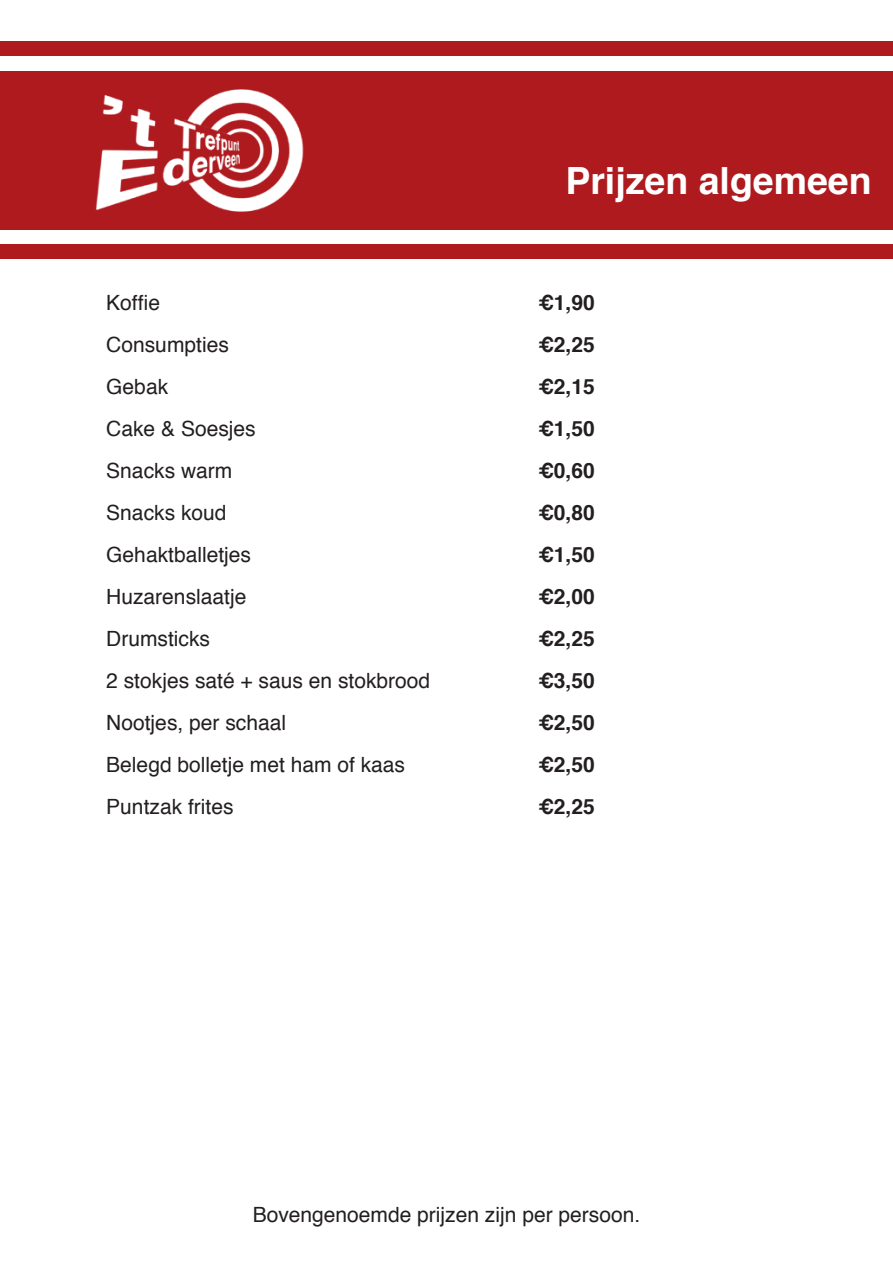
<style>
.page{position:relative;width:893px;height:1263px;background:#fff}
.page>*{position:absolute;margin:0;border:0;box-sizing:border-box;transform-origin:0 0}
.t1{font:700 37.5px "Helvetica";color:#fff}
.t2{font:21px "Helvetica";color:#231f20}
.t3{font:700 21px "Helvetica";color:#231f20}
</style>
<div class="page">
<div style="left:0;top:71px;width:893px;height:158px;background:#ae1a1e"></div>
<div style="left:0;top:244px;width:893px;height:15px;background:#ae1a1e"></div>
<div style="left:0;top:41px;width:893px;height:15px;background:#ae1a1e"></div>
<img style="left:44px;top:89px;width:294px;height:141px">
<p class="t1" style="left:565px;top:151px;width:308px">Prijzen algemeen</p>
<p class="t2" style="left:106px;top:286px;width:55px">Koffie</p>
<p class="t3" style="left:538px;top:286px;width:58px">€1,90</p>
<p class="t2" style="left:106px;top:328px;width:124px">Consumpties</p>
<p class="t3" style="left:538px;top:328px;width:58px">€2,25</p>
<p class="t2" style="left:106px;top:370px;width:63px">Gebak</p>
<p class="t3" style="left:538px;top:370px;width:58px">€2,15</p>
<p class="t2" style="left:106px;top:412px;width:151px">Cake &amp; Soesjes</p>
<p class="t3" style="left:538px;top:412px;width:58px">€1,50</p>
<p class="t2" style="left:106px;top:454px;width:128px">Snacks warm</p>
<p class="t3" style="left:538px;top:454px;width:58px">€0,60</p>
<p class="t2" style="left:106px;top:496px;width:122px">Snacks koud</p>
<p class="t3" style="left:538px;top:496px;width:58px">€0,80</p>
<p class="t2" style="left:106px;top:538px;width:146px">Gehaktballetjes</p>
<p class="t3" style="left:538px;top:538px;width:58px">€1,50</p>
<p class="t2" style="left:106px;top:580px;width:142px">Huzarenslaatje</p>
<p class="t3" style="left:538px;top:580px;width:58px">€2,00</p>
<p class="t2" style="left:106px;top:622px;width:105px">Drumsticks</p>
<p class="t3" style="left:538px;top:622px;width:58px">€2,25</p>
<p class="t2" style="left:106px;top:664px;width:325px">2 stokjes saté + saus en stokbrood</p>
<p class="t3" style="left:538px;top:664px;width:58px">€3,50</p>
<p class="t2" style="left:106px;top:706px;width:181px">Nootjes, per schaal</p>
<p class="t3" style="left:538px;top:706px;width:58px">€2,50</p>
<p class="t2" style="left:106px;top:748px;width:300px">Belegd bolletje met ham of kaas</p>
<p class="t3" style="left:538px;top:748px;width:58px">€2,50</p>
<p class="t2" style="left:106px;top:790px;width:129px">Puntzak frites</p>
<p class="t3" style="left:538px;top:790px;width:58px">€2,25</p>
<p class="t2" style="left:253px;top:1198px;width:389px">Bovengenoemde prijzen zijn per persoon.</p>
</div>
